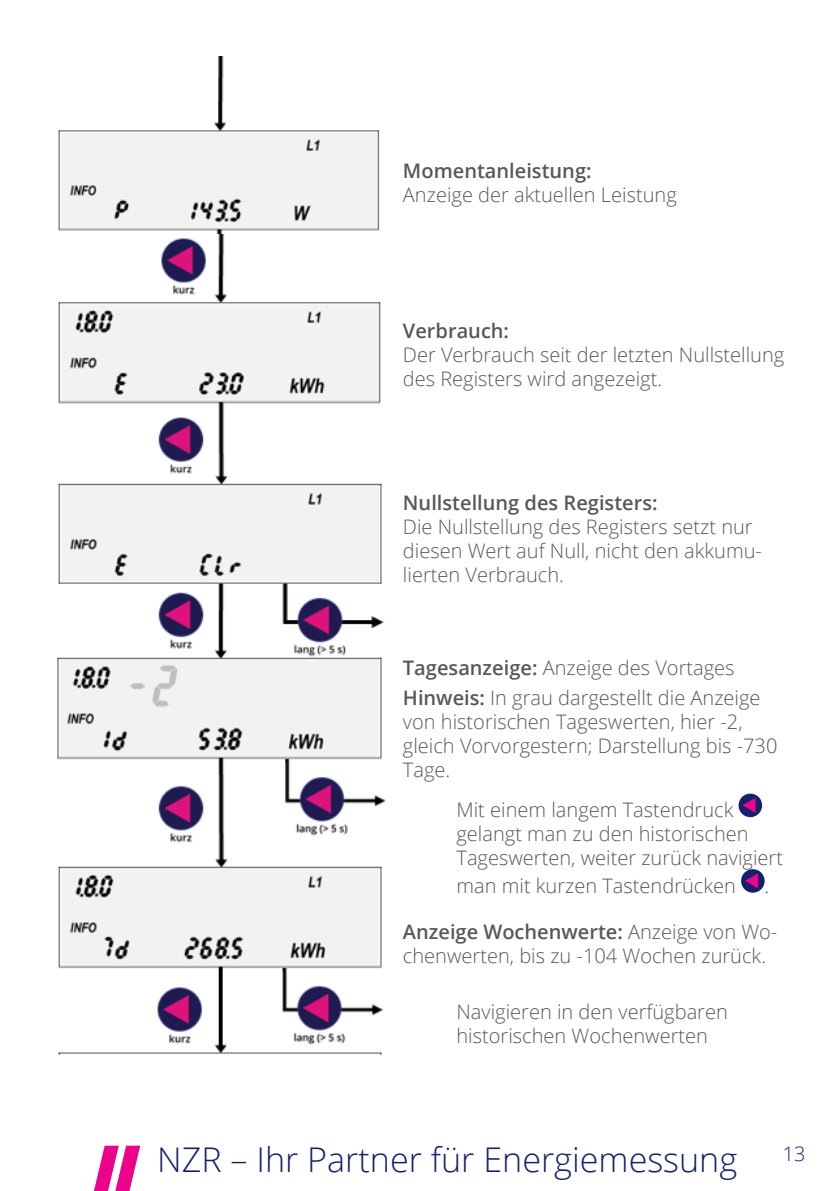
<style>
.page{position:relative;width:840px;height:1191px;background:#fff}
.page>*{position:absolute;margin:0;border:0;box-sizing:border-box;transform-origin:0 0}
.t1{font:300 34px "Open Sans";color:#16216e}
.t2{font:300 20px/24px "Open Sans";color:#57585a}
.t3{font:600 20px "Open Sans";color:#57585a}
.t4{font:300 19.8px "Open Sans";color:#16216e}
.s1{font-weight:600}
</style>
<div class="page">
<svg style="left:94px;top:1145px;width:46px;height:46px"></svg>
<img style="left:59px;top:56px;width:321px;height:178px">
<svg style="left:738px;top:793px;width:23px;height:24px"></svg>
<svg style="left:742px;top:798px;width:13px;height:15px"></svg>
<svg style="left:740px;top:869px;width:24px;height:23px"></svg>
<svg style="left:744px;top:873px;width:13px;height:15px"></svg>
<img style="left:57px;top:234px;width:329px;height:820px">
<p class="t3" style="left:403px;top:157px;width:190px">Momentanleistung:</p>
<p class="t2" style="left:403px;top:182px;width:275px">Anzeige der aktuellen Leistung</p>
<p class="t3" style="left:403px;top:317px;width:108px">Verbrauch:</p>
<p class="t2" style="left:403px;top:342px;width:382px">Der Verbrauch seit der letzten Nullstellung des Registers wird angezeigt.</p>
<p class="t3" style="left:403px;top:489px;width:256px">Nullstellung des Registers:</p>
<p class="t2" style="left:403px;top:514px;width:360px">Die Nullstellung des Registers setzt nur diesen Wert auf Null, nicht den akkumu&shy;lierten Verbrauch.</p>
<p class="t2" style="left:403px;top:652px;width:359px;line-height:29.6px"><span class="s1">Tagesanzeige:</span> Anzeige des Vortages<br><span class="s1">Hinweis:</span> In grau dargestellt die Anzeige</p>
<p class="t2" style="left:403px;top:709px;width:376px">von historischen Tageswerten, hier -2, gleich Vorvorgestern; Darstellung bis -730<br>Tage.</p>
<p class="t2" style="left:456px;top:797px;width:328px">Mit einem langem Tastendruck gelangt man zu den historischen<br>Tageswerten, weiter zurück navigiert</p>
<p class="t2" style="left:456px;top:873px;width:281px">man mit kurzen Tastendrücken</p>
<p class="t2" style="left:764px;top:873px;width:6px">.</p>
<p class="t2" style="left:403px;top:919px;width:375px"><span class="s1">Anzeige Wochenwerte:</span> Anzeige von Wo&shy;chenwerten, bis zu -104 Wochen zurück.</p>
<p class="t2" style="left:456px;top:999px;width:273px">Navigieren in den verfügbaren historischen Wochenwerten</p>
<h1 class="t1" style="left:157px;top:1136px;width:581px">NZR – Ihr Partner für Energiemessung</h1>
<p class="t4" style="left:782px;top:1140px;width:24px">13</p>
</div>
